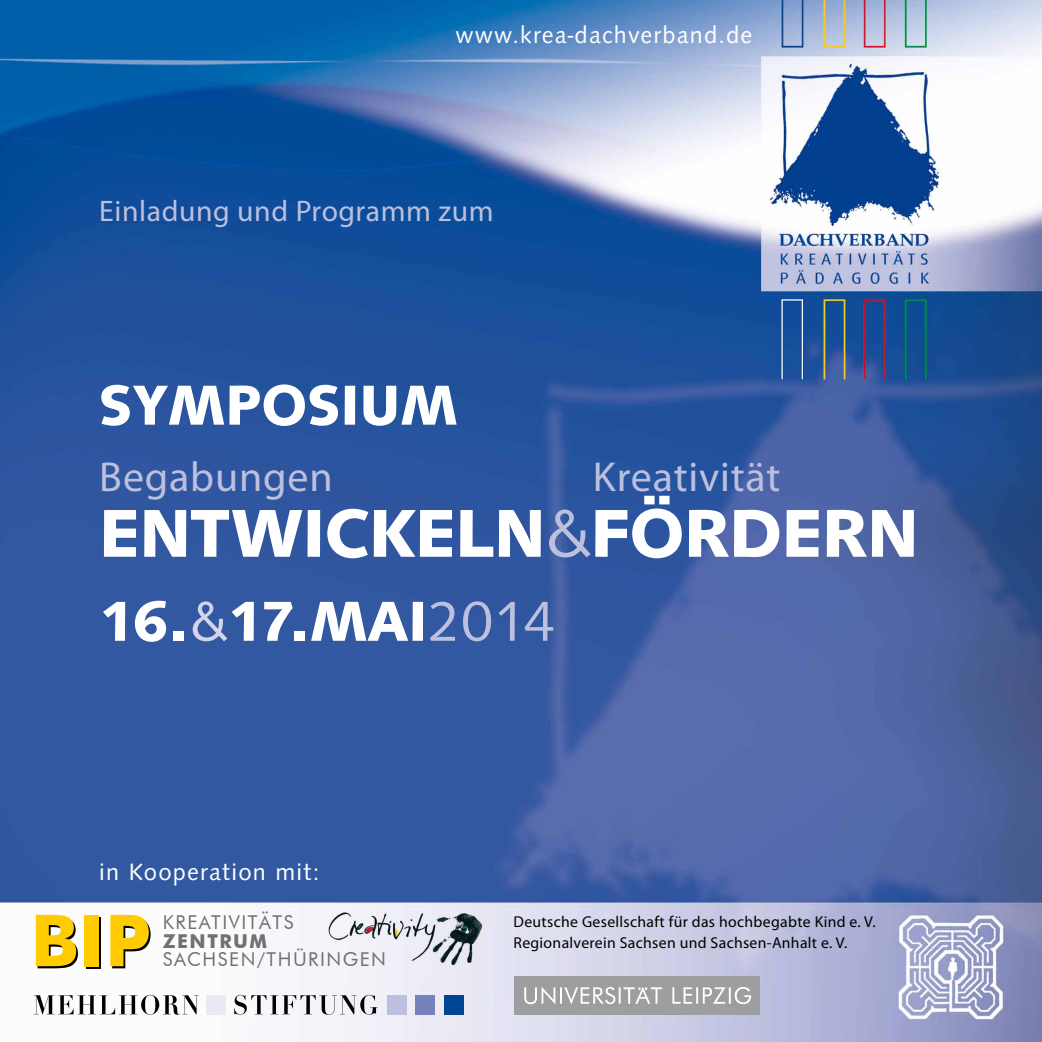
<style>
.page{position:relative;width:1042px;height:1042px;background:#fff}
.page>*{position:absolute;margin:0;border:0;box-sizing:border-box;transform-origin:0 0}
.t1{font:700 71.92px "Futura BT";color:#fecc00}
.t2{font:800 70px "Syntax H";color:#fff}
.t3{font:800 58.27px "Syntax H";letter-spacing:.01em;color:#fff}
.t4{font:42px "Myriad Pro";letter-spacing:.02em;color:#bcc0de}
.t5{font:29.75px "Myriad Pro";letter-spacing:.02em;color:#bcc0de}
.t6{font:24.5px "Syntax";letter-spacing:.05em;color:#fff}
.t7{font:19.07px "Futura BT";letter-spacing:.08em;color:#707172}
.t8{font:700 19.07px "Futura BT";letter-spacing:.08em;color:#707172}
.t9{font:15.75px/21px "Myriad Pro";letter-spacing:.02em;color:#000}
.s1{font-family:"Syntax";font-weight:400;color:#bcc0de}
.s2{font-family:"Syntax";font-weight:400;color:#d3d4e9}
</style>
<div class="page">
<img style="left:0;top:0;width:1042px;height:1042px">
<svg style="left:34px;top:995px;width:344px;height:19px"></svg>
<div style="left:387px;top:995px;width:19px;height:19px;background:#bcc0de"></div>
<div style="left:206px;top:995px;width:19px;height:19px;background:#e9eaf4"></div>
<div style="left:444px;top:995px;width:19px;height:19px;background:#004494"></div>
<div style="left:416px;top:995px;width:19px;height:19px;background:#7683bb"></div>
<div style="left:514px;top:976px;width:246px;height:39px;background:#9c9e9f"></div>
<svg style="left:524px;top:987px;width:227px;height:17px"></svg>
<svg style="left:781px;top:299px;width:22px;height:80px;background:#3164a7"></svg>
<h3 class="t6" style="left:455px;top:21px;width:298px">www.krea-dachverband.de</h3>
<h3 class="t5" style="left:99px;top:192px;width:396px">Einladung und Programm zum</h3>
<h3 class="t3" style="left:99px;top:372px;width:360px">SYMPOSIUM</h3>
<h3 class="t4" style="left:99px;top:451px;width:235px">Begabungen</h3>
<h3 class="t4" style="left:593px;top:451px;width:189px">Kreativität</h3>
<h2 class="t2" style="left:99px;top:493px;width:820px">ENTWICKELN<span class="s1">&amp;</span>FÖRDERN</h2>
<h3 class="t3" style="left:99px;top:588px;width:457px">16.<span class="s2">&amp;</span>17.MAI<span class="s1">2014</span></h3>
<h3 class="t6" style="left:99px;top:858px;width:221px">in Kooperation mit:</h3>
<h1 class="t1" style="left:30px;top:897px;width:122px">BIP</h1>
<p class="t7" style="left:163px;top:910px;width:132px">KREATIVITÄTS</p>
<p class="t8" style="left:163px;top:929px;width:106px">ZENTRUM</p>
<p class="t7" style="left:163px;top:948px;width:225px">SACHSEN/THÜRINGEN</p>
<p class="t9" style="left:513px;top:911px;width:364px">Deutsche Gesellschaft für das hochbegabte Kind e. V.<br>Regionalverein Sachsen und Sachsen-Anhalt e. V.</p>
</div>
